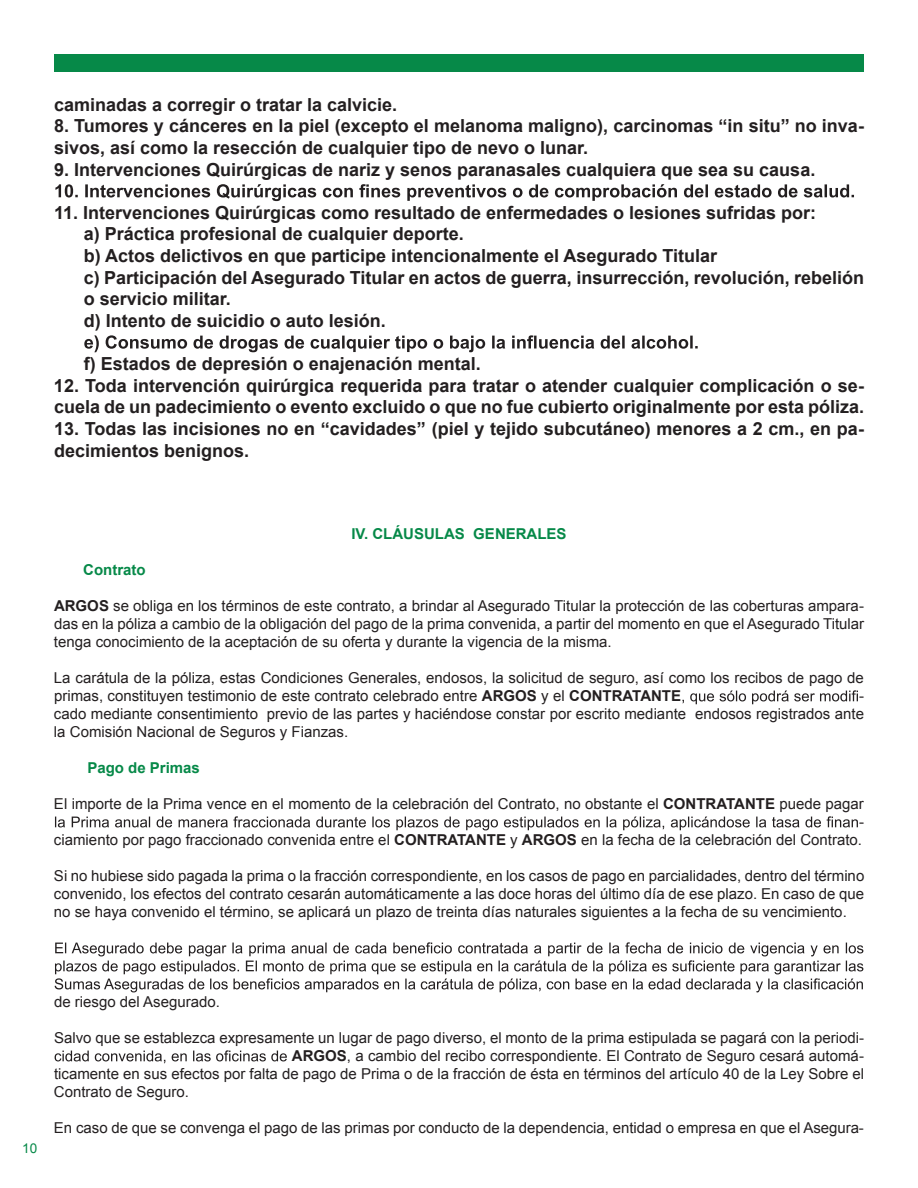
<style>
.page{position:relative;width:918px;height:1188px;background:#fff}
.page>*{position:absolute;margin:0;border:0;box-sizing:border-box;transform-origin:0 0}
.t1{font:700 18px/21.6px "Arial";color:#231f20}
.t2{font:15px/18px "Arial";color:#231f20;text-align:justify}
.t3{font:700 15px "Arial";color:#068948}
.t4{font:13.5px "Arial";color:#068948}
.s1{font-weight:700}
</style>
<div class="page">
<div style="left:54px;top:54px;width:810px;height:17px;background:#068948"></div>
<svg style="left:55px;top:184px;width:799px;height:17px"></svg>
<svg style="left:84px;top:335px;width:614px;height:17px"></svg>
<svg style="left:682px;top:690px;width:176px;height:14px"></svg>
<svg style="left:55px;top:816px;width:803px;height:14px"></svg>
<svg style="left:55px;top:942px;width:808px;height:50px"></svg>
<svg style="left:55px;top:1050px;width:232px;height:13px"></svg>
<p class="t1" style="left:54px;top:94px;width:345px">caminadas a corregir o tratar la calvicie.</p>
<p class="t1" style="left:54px;top:116px;width:812px">8. Tumores y cánceres en la piel (excepto el melanoma maligno), carcinomas “in situ” no inva&shy;sivos, así como la resección de cualquier tipo de nevo o lunar.</p>
<p class="t1" style="left:54px;top:159px;width:763px">9. Intervenciones Quirúrgicas de nariz y senos paranasales cualquiera que sea su causa.</p>
<p class="t1" style="left:84px;top:202px;width:782px;text-indent:-30px">11. Intervenciones Quirúrgicas como resultado de enfermedades o lesiones sufridas por:<br>a) Práctica profesional de cualquier deporte.<br>b) Actos delictivos en que participe intencionalmente el Asegurado Titular<br>c) Participación del Asegurado Titular en actos de guerra, insurrección, revolución, rebelión o servicio militar.<br>d) Intento de suicidio o auto lesión.</p>
<p class="t1" style="left:84px;top:354px;width:399px">f) Estados de depresión o enajenación mental.</p>
<p class="t1" style="left:54px;top:375px;width:812px">12. Toda intervención quirúrgica requerida para tratar o atender cualquier complicación o se&shy;cuela de un padecimiento o evento excluido o que no fue cubierto originalmente por esta póliza.</p>
<p class="t1" style="left:54px;top:418px;width:812px">13. Todas las incisiones no en “cavidades” (piel y tejido subcutáneo) menores a 2 cm., en pa&shy;decimientos benignos.</p>
<p class="t3" style="left:351px;top:524px;width:217px">IV. CLÁUSULAS GENERALES</p>
<p class="t3" style="left:83px;top:560px;width:64px">Contrato</p>
<p class="t2" style="left:54px;top:597px;width:812px"><span class="s1">ARGOS</span> se obliga en los términos de este contrato, a brindar al Asegurado Titular la protección de las coberturas ampara&shy;das en la póliza a cambio de la obligación del pago de la prima convenida, a partir del momento en que el Asegurado Titular tenga conocimiento de la aceptación de su oferta y durante la vigencia de la misma.</p>
<p class="t2" style="left:54px;top:669px;width:812px">La carátula de la póliza, estas Condiciones Generales, endosos, la solicitud de seguro, así como los recibos de pago de primas, constituyen testimonio de este contrato celebrado entre <span class="s1">ARGOS</span> y el <span class="s1">CONTRATANTE</span></p>
<p class="t2" style="left:54px;top:687px;width:812px;text-indent:805px">- cado mediante consentimiento previo de las partes y haciéndose constar por escrito mediante endosos registrados ante la Comisión Nacional de Seguros y Fianzas.</p>
<p class="t3" style="left:87px;top:758px;width:114px">Pago de Primas</p>
<p class="t2" style="left:54px;top:795px;width:811px;text-align:right">El importe de la Prima vence en el momento de la celebración del Contrato, no obstante el <span class="s1">CONTRATANTE</span> puede pagar -<br>ciamiento por pago fraccionado convenida entre el <span class="s1">CONTRATANTE</span> y <span class="s1">ARGOS</span> en la fecha de la celebración del Contrato.</p>
<p class="t2" style="left:54px;top:867px;width:812px">Si no hubiese sido pagada la prima o la fracción correspondiente, en los casos de pago en parcialidades, dentro del término convenido, los efectos del contrato cesarán automáticamente a las doce horas del último día de ese plazo. En caso de que no se haya convenido el término, se aplicará un plazo de treinta días naturales siguientes a la fecha de su vencimiento.</p>
<p class="t4" style="left:22px;top:1140px;width:17px">10</p>
<p class="t2" style="left:54px;top:993px;width:167px">de riesgo del Asegurado.</p>
<p class="t2" style="left:54px;top:1029px;width:811px">Salvo que se establezca expresamente un lugar de pago diverso, el monto de la prima estipulada se pagará con la periodi-</p>
<p class="t2" style="left:292px;top:1047px;width:574px"><span class="s1">ARGOS</span>, a cambio del recibo correspondiente. El Contrato de Seguro cesará automá-</p>
<p class="t2" style="left:54px;top:1065px;width:812px">ticamente en sus efectos por falta de pago de Prima o de la fracción de ésta en términos del artículo 40 de la Ley Sobre el</p>
<p class="t2" style="left:54px;top:1083px;width:137px">Contrato de Seguro.</p>
<p class="t2" style="left:54px;top:1119px;width:812px">En caso de que se convenga el pago de las primas por conducto de la dependencia, entidad o empresa en que el Asegura-</p>
</div>
